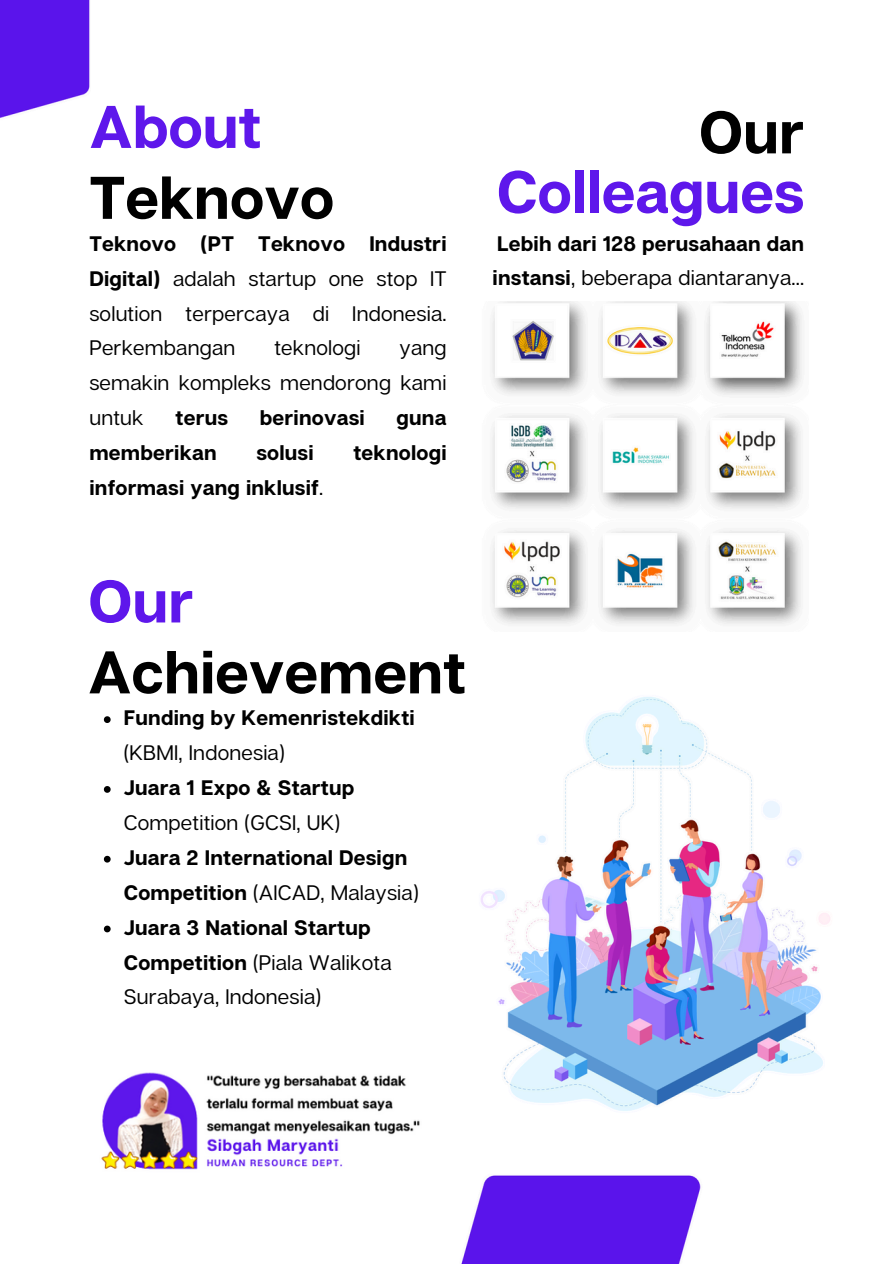
<style>
.page{position:relative;width:894px;height:1264px;background:#fff}
.page>*{position:absolute;margin:0;border:0;box-sizing:border-box;transform-origin:0 0}
.t1{font:700 60px/70.8px "Articulat CF";color:#000}
.t2{font:700 60px/59.7px "Articulat CF";color:#5e17eb;text-align:right}
.t3{font:21px/34.8px "Articulat CF";letter-spacing:.01em;color:#000}
.t4{font:700 21px/34.8px "Articulat CF";letter-spacing:.01em;color:#000}
.s1{color:#5e17eb}
.s2{font-weight:700}
.s3{font-weight:400}
.s4{color:#000}
</style>
<div class="page">
<img style="left:0;top:0;width:830px;height:1263px">
<img style="left:481px;top:302px;width:327px;height:329px">
<img style="left:89px;top:1063px;width:349px;height:111px">
<svg style="left:104px;top:716px;width:7px;height:7px"></svg>
<svg style="left:104px;top:786px;width:7px;height:6px"></svg>
<svg style="left:104px;top:855px;width:7px;height:7px"></svg>
<svg style="left:104px;top:925px;width:7px;height:7px"></svg>
<p class="t1" style="left:89px;top:90px;width:246px"><span class="s1">About<br></span>Teknovo</p>
<p class="t3" style="left:89px;top:225px;width:358px;text-align:justify"><span class="s2">Teknovo (PT Teknovo Industri Digital)</span> adalah startup one stop IT solution terpercaya di Indonesia.<br>Perkembangan</p>
<p class="t3" style="left:274px;top:330px;width:88px">teknologi</p>
<p class="t3" style="left:89px;top:330px;width:358px;text-align:justify;text-indent:310px">yang semakin kompleks mendorong kami untuk</p>
<p class="t4" style="left:175px;top:400px;width:54px">terus</p>
<p class="t4" style="left:260px;top:400px;width:106px">berinovasi</p>
<p class="t4" style="left:396px;top:400px;width:51px">guna</p>
<p class="t4" style="left:89px;top:434px;width:129px">memberikan</p>
<p class="t4" style="left:256px;top:434px;width:59px">solusi</p>
<p class="t4" style="left:353px;top:434px;width:95px">teknologi</p>
<p class="t4" style="left:89px;top:469px;width:235px">informasi yang inklusif<span class="s3">.</span></p>
<p class="t2" style="left:496px;top:101px;width:309px"><span class="s4">Our<br></span>Colleagues</p>
<h1 class="t4" style="left:492px;top:225px;width:313px">Lebih dari 128 perusahaan dan instansi<span class="s3">, beberapa diantaranya...</span></h1>
<p class="t1" style="left:88px;top:564px;width:379px"><span class="s1">Our<br></span>Achievement</p>
<h1 class="t4" style="left:124px;top:700px;width:292px">Funding by Kemenristekdikti <span class="s3">(KBMI, Indonesia)</span></h1>
<p class="t3" style="left:124px;top:769px;width:232px"><span class="s2">Juara 1 Expo &amp; Startup<br></span>Competition (GCSI, UK)</p>
<p class="t4" style="left:124px;top:839px;width:296px">Juara 2 International Design<br>Competition <span class="s3">(AICAD, Malaysia)</span></p>
<p class="t3" style="left:124px;top:909px;width:269px"><span class="s2">Juara 3 National Startup<br>Competition</span> (Piala Walikota<br>Surabaya, Indonesia)</p>
</div>
